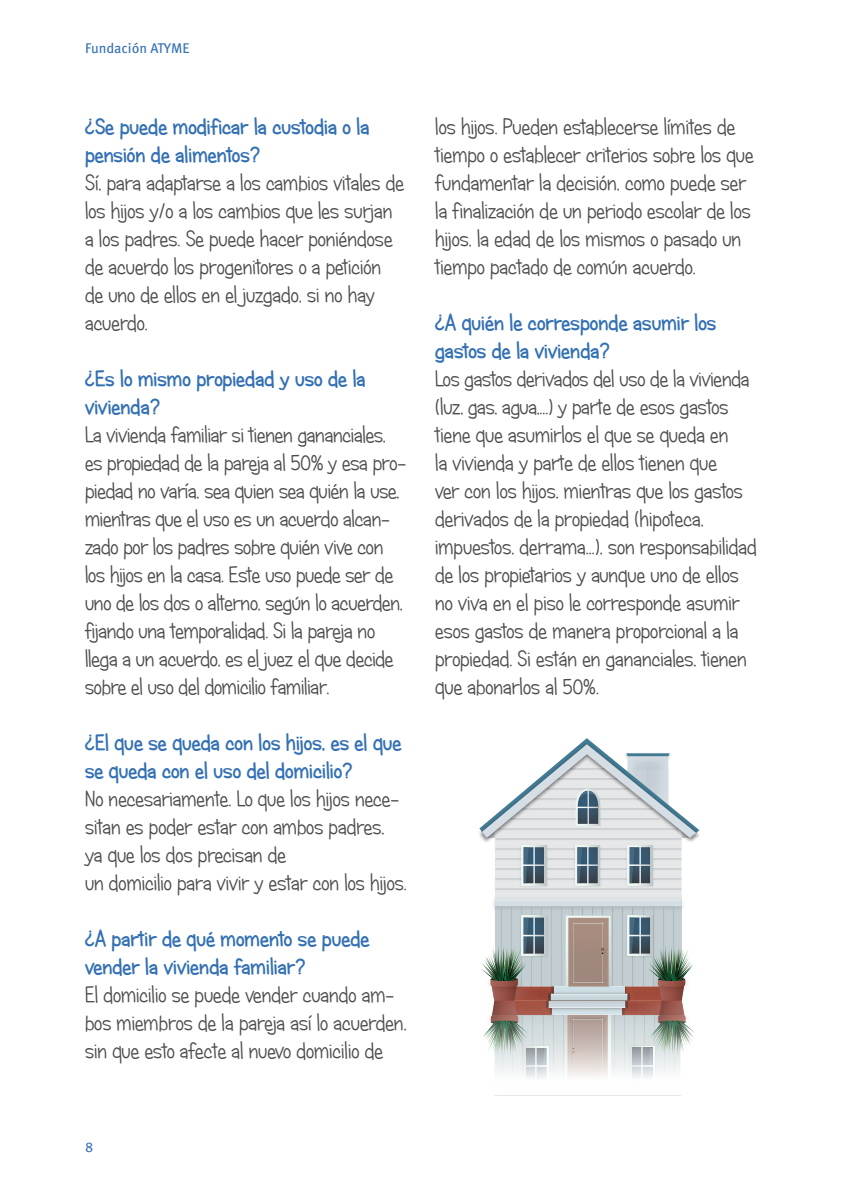
<style>
.page{position:relative;width:842px;height:1191px;background:#fff}
.page>*{position:absolute;margin:0;border:0;box-sizing:border-box;transform-origin:0 0}
.t1{font:22px/28px "Candy Round BTN";color:#4b4c4d}
.t2{font:22px/28px "Candy Round BTN Bold";color:#3370b3}
.t3{font:14px "Meta Pro";letter-spacing:-.005em;color:#3370b3}
</style>
<div class="page">
<img style="left:495px;top:845px;width:187px;height:70px">
<hr style="left:495px;top:848px;width:186px;height:1px;background:#9ca2a7">
<hr style="left:495px;top:858px;width:186px;height:1px;background:#9ca2a7">
<hr style="left:495px;top:868px;width:186px;height:1px;background:#9ca2a7">
<hr style="left:495px;top:878px;width:186px;height:1px;background:#9ca2a7">
<hr style="left:495px;top:888px;width:186px;height:1px;background:#9ca2a7">
<img style="left:481px;top:830px;width:219px;height:15px">
<img style="left:573px;top:843px;width:30px;height:46px">
<svg style="left:575px;top:845px;width:25px;height:40px"></svg>
<svg style="left:575px;top:846px;width:24px;height:38px"></svg>
<img style="left:518px;top:843px;width:31px;height:46px">
<svg style="left:521px;top:845px;width:25px;height:40px"></svg>
<svg style="left:521px;top:846px;width:25px;height:38px"></svg>
<img style="left:625px;top:843px;width:30px;height:46px">
<svg style="left:627px;top:845px;width:25px;height:40px"></svg>
<svg style="left:627px;top:846px;width:25px;height:38px"></svg>
<svg style="left:479px;top:738px;width:220px;height:100px"></svg>
<img style="left:493px;top:896px;width:190px;height:18px">
<div style="left:495px;top:898px;width:186px;height:8px;background:#d5dee4"></div>
<hr style="left:495px;top:898px;width:185px;height:3px;background:#e6edf0">
<svg style="left:495px;top:906px;width:186px;height:9px;fill:#bcc8cb"></svg>
<img style="left:518px;top:913px;width:31px;height:2px">
<img style="left:625px;top:913px;width:30px;height:2px">
<svg style="left:481px;top:915px;width:214px;height:181px"></svg>
<p class="t3" style="left:85px;top:39px;width:106px">Fundación ATYME</p>
<p class="t2" style="left:85px;top:112px;width:286px">¿Se puede modificar la custodia o la pensión de alimentos?</p>
<p class="t1" style="left:85px;top:168px;width:320px">Sí, para adaptarse a los cambios vitales de los hijos y/o a los cambios que les surjan a los padres. Se puede hacer poniéndose de acuerdo los progenitores o a petición de uno de ellos en el juzgado, si no hay acuerdo.</p>
<p class="t2" style="left:85px;top:364px;width:282px">¿Es lo mismo propiedad y uso de la vivienda?</p>
<p class="t1" style="left:85px;top:420px;width:323px">La vivienda familiar si tienen gananciales, es propiedad de la pareja al 50% y esa pro&shy;piedad no varía, sea quien sea quién la use, mientras que el uso es un acuerdo alcan&shy;zado por los padres sobre quién vive con los hijos en la casa. Este uso puede ser de uno de los dos o alterno, según lo acuerden, fijando una temporalidad. Si la pareja no llega a un acuerdo, es el juez el que decide sobre el uso del domicilio familiar.</p>
<p class="t2" style="left:85px;top:728px;width:318px">¿El que se queda con los hijos, es el que se queda con el uso del domicilio?</p>
<p class="t1" style="left:85px;top:784px;width:323px">No necesariamente. Lo que los hijos nece&shy;sitan es poder estar con ambos padres, ya que los dos precisan de<br>un domicilio para vivir y estar con los hijos.</p>
<p class="t2" style="left:85px;top:924px;width:286px">¿A partir de qué momento se puede vender la vivienda familiar?</p>
<p class="t1" style="left:85px;top:980px;width:323px">El domicilio se puede vender cuando am&shy;bos miembros de la pareja así lo acuerden, sin que esto afecte al nuevo domicilio de</p>
<p class="t1" style="left:435px;top:112px;width:320px">los hijos. Pueden establecerse límites de tiempo o establecer criterios sobre los que fundamentar la decisión, como puede ser la finalización de un periodo escolar de los hijos, la edad de los mismos o pasado un tiempo pactado de común acuerdo.</p>
<p class="t2" style="left:435px;top:308px;width:283px">¿A quién le corresponde asumir los gastos de la vivienda?</p>
<p class="t1" style="left:435px;top:364px;width:323px">Los gastos derivados del uso de la vivienda (luz, gas, agua,…) y parte de esos gastos tiene que asumirlos el que se queda en<br>la vivienda y parte de ellos tienen que<br>ver con los hijos, mientras que los gastos derivados de la propiedad (hipoteca, impuestos, derrama…), son responsabilidad de los propietarios y aunque uno de ellos no viva en el piso le corresponde asumir esos gastos de manera proporcional a la propiedad. Si están en gananciales, tienen que abonarlos al 50%.</p>
<p class="t3" style="left:85px;top:1138px;width:10px">8</p>
</div>
